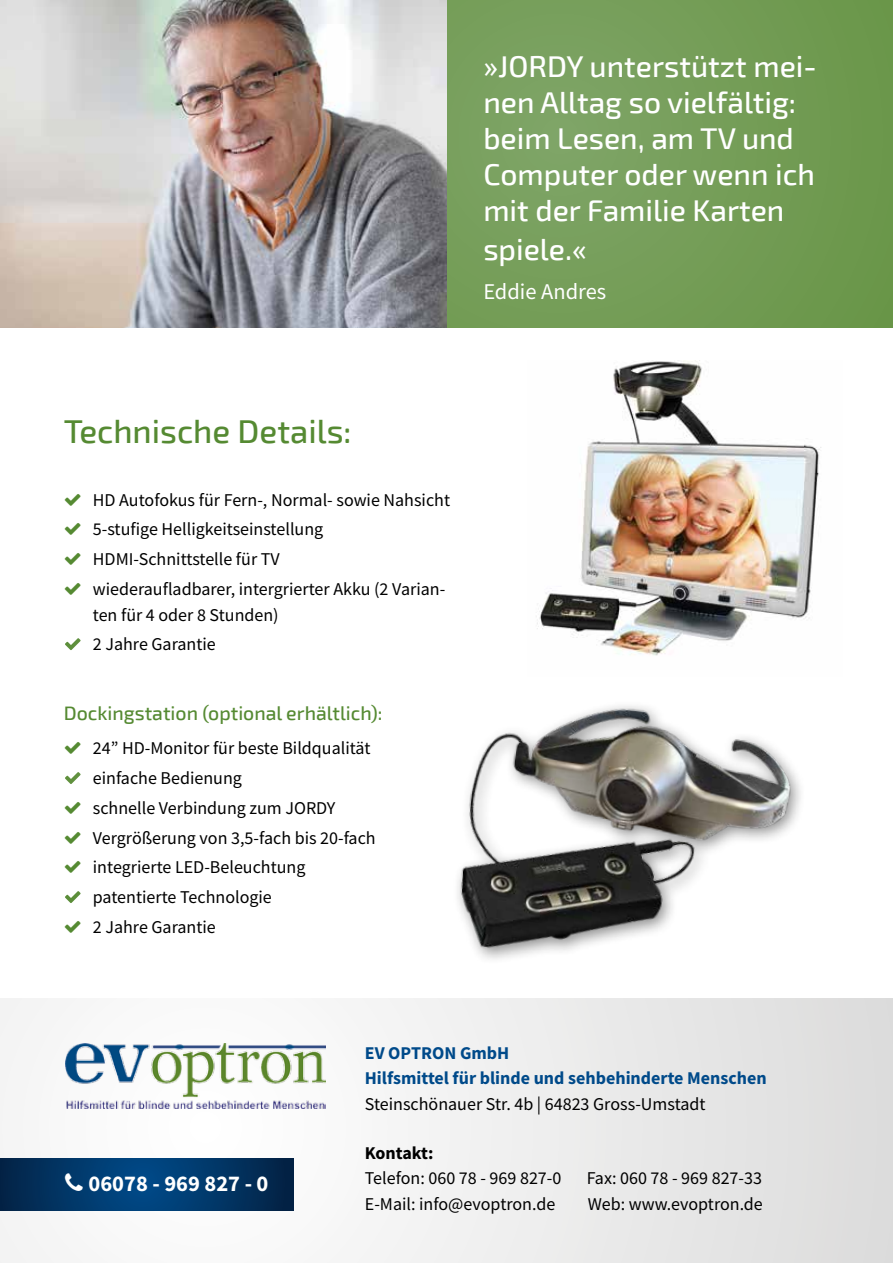
<style>
.page{position:relative;width:893px;height:1263px;background:#fff}
.page>*{position:absolute;margin:0;border:0;box-sizing:border-box;transform-origin:0 0}
.t1{font:500 33px "Exo 2";color:#558a32}
.t2{font:500 30px/36px "Exo 2";color:#fff}
.t3{font:700 22.5px "Source Sans Pro";color:#fff}
.t4{font:22.5px "Source Sans Pro";color:#fff}
.t5{font:500 19.5px "Exo 2";color:#558a32}
.t6{font:18px/29.7px "Source Sans Pro";color:#000}
.t7{font:700 18px/25.5px "Source Sans Pro";color:#004a8a}
.t8{font:700 18px "Source Sans Pro";letter-spacing:-.01em;color:#000}
</style>
<div class="page">
<div style="left:0;top:998px;width:893px;height:265px;background:linear-gradient(to right,#f8fafb,#e2e1e1)"></div>
<svg style="left:0;top:1159px;width:293px;height:51px"></svg>
<div style="left:446px;top:0;width:447px;height:328px;background:linear-gradient(to right,#7ca363,#6d984d)"></div>
<img style="left:0;top:0;width:446px;height:328px">
<img style="left:66px;top:1044px;width:260px;height:64px">
<img style="left:457px;top:706px;width:344px;height:253px">
<img style="left:536px;top:361px;width:285px;height:295px">
<svg style="left:65px;top:1174px;width:18px;height:17px"></svg>
<h2 class="t2" style="left:483px;top:49px;width:335px">»JORDY unterstützt mei&shy;nen Alltag so vielfältig: beim Lesen, am TV und<br>Computer oder wenn ich mit der Familie Karten</h2>
<h2 class="t2" style="left:483px;top:232px;width:105px">spiele.«</h2>
<p class="t4" style="left:483px;top:278px;width:125px">Eddie Andres</p>
<h1 class="t1" style="left:64px;top:412px;width:289px">Technische Details:</h1>
<p class="t6" style="left:93px;top:485px;width:359px">HD Autofokus für Fern-, Normal- sowie Nahsicht 5-stufige Helligkeitseinstellung HDMI-Schnittstelle für TV<br>wiederaufladbarer, intergrierter Akku (2 Varian-</p>
<p class="t6" style="left:93px;top:600px;width:187px">ten für 4 oder 8 Stunden)<br>2 Jahre Garantie</p>
<p class="t5" style="left:64px;top:702px;width:320px">Dockingstation (optional erhältlich):</p>
<p class="t6" style="left:93px;top:733px;width:284px">24” HD-Monitor für beste Bildqualität einfache Bedienung<br>schnelle Verbindung zum JORDY<br>Vergrößerung von 3,5-fach bis 20-fach integrierte LED-Beleuchtung patentierte Technologie<br>2 Jahre Garantie</p>
<p class="t3" style="left:89px;top:1169px;width:181px">06078 - 969 827 - 0</p>
<p class="t7" style="left:365px;top:1039px;width:403px">EV OPTRON GmbH<br>Hilfsmittel für blinde und sehbehinderte Menschen</p>
<p class="t6" style="left:365px;top:1089px;width:342px">Steinschönauer Str. 4b | 64823 Gross-Umstadt</p>
<p class="t8" style="left:365px;top:1140px;width:70px">Kontakt:</p>
<p class="t6" style="left:365px;top:1163px;width:198px">Telefon: 060 78 - 969 827-0</p>
<p class="t6" style="left:587px;top:1163px;width:177px">Fax: 060 78 - 969 827-33</p>
<p class="t6" style="left:365px;top:1188px;width:192px">E-Mail: info@evoptron.de</p>
<p class="t6" style="left:588px;top:1188px;width:177px">Web: www.evoptron.de</p>
</div>
